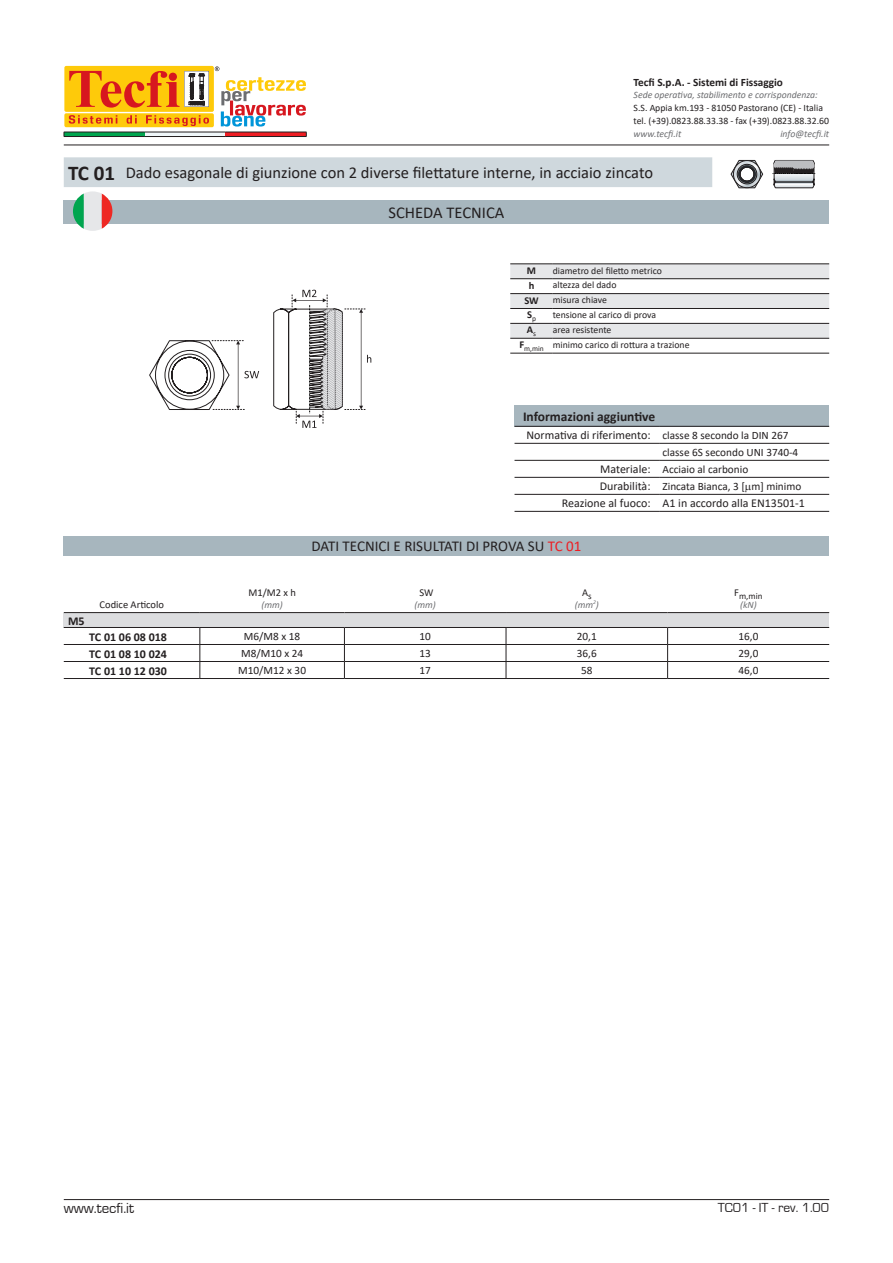
<style>
.page{position:relative;width:893px;height:1263px;background:#fff}
.page>*{position:absolute;margin:0;border:0;box-sizing:border-box;transform-origin:0 0}
.t1{font:700 21px "Calibri";color:#231f20}
.t2{font:16.5px "Calibri";color:#231f20}
.t3{font:15px "Calibri";color:#231f20}
.t4{font:15px "Eurostile";color:#231f20}
.t5{font:700 13.5px "Calibri";color:#231f20}
.t6{font:13.5px "Eurostile";color:#231f20}
.t7{font:12px "Calibri";color:#231f20}
.t8{font:700 12px "Calibri";color:#231f20}
.t9{font:11.25px "Calibri";color:#231f20}
.t10{font:700 11.25px "Calibri";color:#231f20}
.t11{font:10.5px "Calibri";color:#231f20}
.t12{font:700 10.5px "Calibri";color:#231f20}
.t13{font:9.75px/12.8px "Calibri";color:#231f20}
.t14{font:italic 9.75px "Calibri";color:#6c6d70}
.t15{font:9px "Calibri";color:#231f20}
.t16{font:7.5px "Calibri";color:#231f20}
.s1{color:#ee1d23}
</style>
<div class="page">
<hr style="left:64px;top:1199px;width:765px;height:1px;background:#231f20">
<div style="left:64px;top:66px;width:150px;height:46px;background:#feca0a;border-radius:2px"></div>
<div style="left:64px;top:113px;width:150px;height:14px;background:#feca0a;border-radius:2px"></div>
<svg style="left:215px;top:66px;width:4px;height:5px"></svg>
<svg style="left:69px;top:115px;width:140px;height:11px"></svg>
<svg style="left:69px;top:71px;width:140px;height:37px"></svg>
<hr style="left:64px;top:132px;width:81px;height:4px;background:#00a54f">
<hr style="left:145px;top:132px;width:81px;height:4px;background:#eff6f9">
<hr style="left:64px;top:132px;width:81px;height:1px;background:#231f20">
<hr style="left:145px;top:132px;width:81px;height:1px;background:#231f20">
<svg style="left:221px;top:77px;width:86px;height:59px"></svg>
<hr style="left:64px;top:136px;width:81px;height:1px;background:#231f20">
<hr style="left:145px;top:136px;width:81px;height:1px;background:#231f20">
<hr style="left:226px;top:136px;width:81px;height:1px;background:#231f20">
<hr style="left:64px;top:145px;width:765px;height:1px;background:#231f20">
<div style="left:64px;top:200px;width:765px;height:23px;background:#a7b6be"></div>
<div style="left:64px;top:536px;width:765px;height:19px;background:#a7b6be"></div>
<svg style="left:510px;top:265px;width:319px;height:73px"></svg>
<hr style="left:510px;top:264px;width:43px;height:1px;background:#231f20">
<hr style="left:553px;top:264px;width:276px;height:1px;background:#231f20">
<hr style="left:510px;top:278px;width:43px;height:1px;background:#231f20">
<hr style="left:553px;top:278px;width:276px;height:1px;background:#231f20">
<hr style="left:510px;top:293px;width:43px;height:1px;background:#231f20">
<hr style="left:553px;top:293px;width:276px;height:1px;background:#231f20">
<hr style="left:510px;top:308px;width:43px;height:1px;background:#231f20">
<hr style="left:553px;top:308px;width:276px;height:1px;background:#231f20">
<hr style="left:510px;top:323px;width:43px;height:1px;background:#231f20">
<hr style="left:553px;top:323px;width:276px;height:1px;background:#231f20">
<hr style="left:510px;top:338px;width:43px;height:1px;background:#231f20">
<hr style="left:553px;top:338px;width:276px;height:1px;background:#231f20">
<hr style="left:510px;top:353px;width:43px;height:1px;background:#231f20">
<hr style="left:553px;top:353px;width:276px;height:1px;background:#231f20">
<svg style="left:772px;top:160px;width:44px;height:28px"></svg>
<svg style="left:731px;top:160px;width:32px;height:28px"></svg>
<svg style="left:64px;top:157px;width:648px;height:74px"></svg>
<div style="left:64px;top:613px;width:765px;height:14px;background:#dcdddf"></div>
<hr style="left:64px;top:612px;width:136px;height:1px;background:#231f20">
<hr style="left:200px;top:612px;width:144px;height:1px;background:#231f20">
<hr style="left:344px;top:612px;width:162px;height:1px;background:#231f20">
<hr style="left:506px;top:612px;width:162px;height:1px;background:#231f20">
<hr style="left:668px;top:612px;width:161px;height:1px;background:#231f20">
<hr style="left:64px;top:678px;width:136px;height:1px;background:#231f20">
<hr style="left:200px;top:678px;width:144px;height:1px;background:#231f20">
<hr style="left:344px;top:678px;width:162px;height:1px;background:#231f20">
<hr style="left:506px;top:678px;width:162px;height:1px;background:#231f20">
<hr style="left:668px;top:678px;width:161px;height:1px;background:#231f20">
<hr style="left:64px;top:644px;width:136px;height:1px;background:#231f20">
<hr style="left:200px;top:644px;width:144px;height:1px;background:#231f20">
<hr style="left:344px;top:644px;width:162px;height:1px;background:#231f20">
<hr style="left:506px;top:644px;width:162px;height:1px;background:#231f20">
<hr style="left:668px;top:644px;width:161px;height:1px;background:#231f20">
<hr style="left:64px;top:661px;width:136px;height:1px;background:#231f20">
<hr style="left:200px;top:661px;width:144px;height:1px;background:#231f20">
<svg style="left:200px;top:628px;width:1px;height:50px"></svg>
<hr style="left:344px;top:661px;width:162px;height:1px;background:#231f20">
<svg style="left:344px;top:628px;width:1px;height:50px"></svg>
<hr style="left:506px;top:661px;width:162px;height:1px;background:#231f20">
<hr style="left:668px;top:661px;width:161px;height:1px;background:#231f20">
<svg style="left:667px;top:628px;width:1px;height:50px"></svg>
<hr style="left:64px;top:627px;width:136px;height:1px;background:#231f20">
<hr style="left:200px;top:627px;width:144px;height:1px;background:#231f20">
<hr style="left:344px;top:627px;width:162px;height:1px;background:#231f20">
<hr style="left:506px;top:627px;width:162px;height:1px;background:#231f20">
<hr style="left:668px;top:627px;width:161px;height:1px;background:#231f20">
<svg style="left:506px;top:628px;width:1px;height:50px"></svg>
<svg style="left:149px;top:340px;width:110px;height:70px"></svg>
<svg style="left:273px;top:290px;width:98px;height:138px"></svg>
<div style="left:514px;top:405px;width:315px;height:21px;background:#a7b6be"></div>
<hr style="left:514px;top:443px;width:145px;height:1px;background:#231f20">
<hr style="left:514px;top:460px;width:145px;height:1px;background:#231f20">
<hr style="left:514px;top:477px;width:145px;height:1px;background:#231f20">
<hr style="left:514px;top:494px;width:145px;height:1px;background:#231f20">
<hr style="left:514px;top:511px;width:145px;height:1px;background:#231f20">
<hr style="left:659px;top:443px;width:170px;height:1px;background:#231f20">
<hr style="left:659px;top:460px;width:170px;height:1px;background:#231f20">
<hr style="left:659px;top:477px;width:170px;height:1px;background:#231f20">
<hr style="left:659px;top:494px;width:170px;height:1px;background:#231f20">
<hr style="left:659px;top:511px;width:170px;height:1px;background:#231f20">
<hr style="left:514px;top:426px;width:145px;height:1px;background:#231f20">
<hr style="left:659px;top:426px;width:170px;height:1px;background:#231f20">
<p class="t10" style="left:634px;top:74px;width:151px">Tecfi S.p.A. - Sistemi di Fissaggio</p>
<p class="t14" style="left:634px;top:88px;width:186px">Sede operativa, stabilimento e corrispondenza:</p>
<p class="t13" style="left:634px;top:101px;width:197px">S.S. Appia km.193 - 81050 Pastorano (CE) - Italia tel. (+39).0823.88.33.38 - fax (+39).0823.88.32.60</p>
<p class="t14" style="left:634px;top:127px;width:49px">www.tecfi.it</p>
<p class="t14" style="left:780px;top:127px;width:50px">info@tecfi.it</p>
<p class="t1" style="left:68px;top:158px;width:49px">TC 01</p>
<p class="t2" style="left:126px;top:161px;width:529px">Dado esagonale di giunzione con 2 diverse filettature interne, in acciaio zincato</p>
<p class="t2" style="left:389px;top:201px;width:117px">SCHEDA TECNICA</p>
<p class="t12" style="left:527px;top:263px;width:11px">M</p>
<p class="t13" style="left:553px;top:264px;width:111px">diametro del filetto metrico</p>
<p class="t12" style="left:529px;top:278px;width:7px">h</p>
<p class="t13" style="left:553px;top:279px;width:65px">altezza del dado</p>
<p class="t12" style="left:524px;top:293px;width:16px">SW</p>
<p class="t13" style="left:553px;top:293px;width:56px">misura chiave</p>
<p class="t12" style="left:527px;top:308px;width:10px">S<sub>p</sub></p>
<p class="t13" style="left:553px;top:308px;width:105px">tensione al carico di prova</p>
<p class="t12" style="left:527px;top:322px;width:11px">A<sub>s</sub></p>
<p class="t13" style="left:553px;top:323px;width:60px">area resistente</p>
<p class="t16" style="left:519px;top:344px;width:26px"><sup>F</sup>m,min</p>
<p class="t13" style="left:553px;top:338px;width:138px">minimo carico di rottura a trazione</p>
<p class="t5" style="left:523px;top:407px;width:134px">Informazioni aggiuntive</p>
<p class="t7" style="left:527px;top:427px;width:126px">Normativa di riferimento:</p>
<p class="t9" style="left:662px;top:427px;width:127px">classe 8 secondo la DIN 267</p>
<p class="t9" style="left:662px;top:444px;width:137px">classe 6S secondo UNI 3740-4</p>
<p class="t7" style="left:600px;top:461px;width:52px">Materiale:</p>
<p class="t9" style="left:662px;top:461px;width:87px">Acciaio al carbonio</p>
<p class="t7" style="left:600px;top:478px;width:52px">Durabilità:</p>
<p class="t9" style="left:662px;top:478px;width:140px">Zincata Bianca, 3 [ m] minimo</p>
<p class="t7" style="left:562px;top:495px;width:90px">Reazione al fuoco:</p>
<p class="t7" style="left:662px;top:495px;width:144px">A1 in accordo alla EN13501-1</p>
<p class="t3" style="left:312px;top:536px;width:271px">DATI TECNICI E RISULTATI DI PROVA SU <span class="s1">TC 01</span></p>
<p class="t8" style="left:68px;top:612px;width:18px">M5</p>
<p class="t11" style="left:248px;top:585px;width:49px">M1/M2 x h</p>
<p class="t11" style="left:419px;top:585px;width:16px">SW</p>
<p class="t11" style="left:582px;top:585px;width:11px">A<sub>s</sub></p>
<p class="t15" style="left:734px;top:589px;width:30px"><sup>F</sup>m,min</p>
<p class="t11" style="left:100px;top:597px;width:66px">Codice Articolo</p>
<p class="t14" style="left:261px;top:597px;width:23px">(mm)</p>
<p class="t14" style="left:415px;top:597px;width:23px">(mm)</p>
<p class="t14" style="left:575px;top:597px;width:26px">(mm<sup>2</sup>)</p>
<p class="t14" style="left:740px;top:597px;width:18px">(kN)</p>
<p class="t8" style="left:89px;top:628px;width:79px">TC 01 06 08 018</p>
<p class="t9" style="left:244px;top:629px;width:58px">M6/M8 x 18</p>
<p class="t9" style="left:419px;top:629px;width:13px">10</p>
<p class="t9" style="left:577px;top:629px;width:21px">20,1</p>
<p class="t9" style="left:738px;top:629px;width:21px">16,0</p>
<p class="t8" style="left:89px;top:645px;width:79px">TC 01 08 10 024</p>
<p class="t9" style="left:241px;top:646px;width:64px">M8/M10 x 24</p>
<p class="t9" style="left:419px;top:646px;width:13px">13</p>
<p class="t9" style="left:577px;top:646px;width:21px">36,6</p>
<p class="t9" style="left:738px;top:646px;width:21px">29,0</p>
<p class="t8" style="left:89px;top:662px;width:79px">TC 01 10 12 030</p>
<p class="t9" style="left:238px;top:663px;width:69px">M10/M12 x 30</p>
<p class="t9" style="left:419px;top:663px;width:13px">17</p>
<p class="t9" style="left:581px;top:663px;width:13px">58</p>
<p class="t9" style="left:738px;top:663px;width:21px">46,0</p>
<h3 class="t4" style="left:64px;top:1200px;width:72px">www.tecfi.it</h3>
<p class="t6" style="left:718px;top:1201px;width:113px">TC01 - IT - rev. 1.00</p>
</div>
